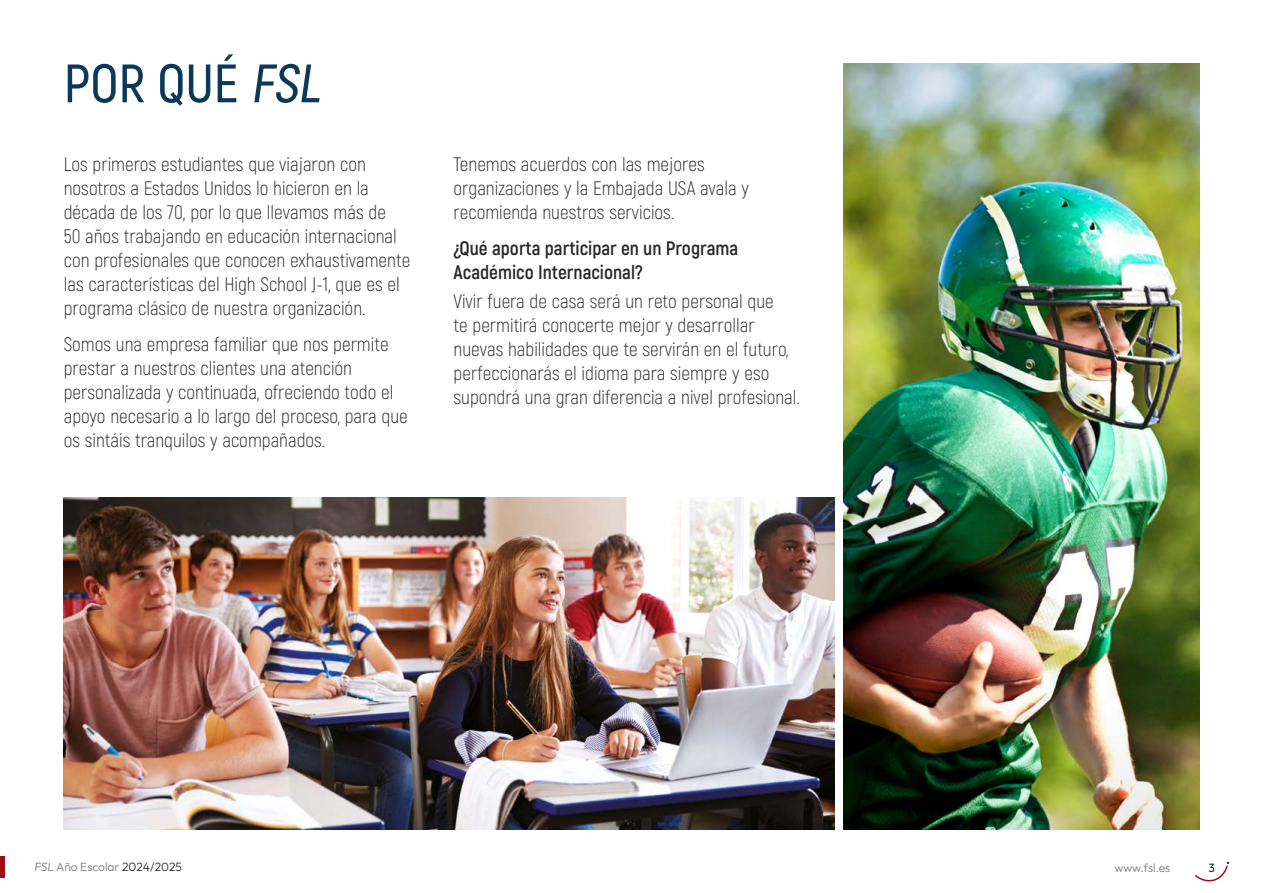
<style>
.page{position:relative;width:1263px;height:893px;background:#fff}
.page>*{position:absolute;margin:0;border:0;box-sizing:border-box;transform-origin:0 0}
.t1{font:600 54px "Akrobat";color:#0b3a59}
.t2{font:300 19.5px/24px "Akrobat";color:#282827}
.t3{font:700 19.5px/24px "Akrobat";color:#282827}
.t4{font:300 12px "Outfit";color:#7c7b7b}
.t5{font:12px "Outfit";color:#282827}
.s1{color:#282827}
</style>
<div class="page">
<svg style="left:1195px;top:862px;width:34px;height:20px"></svg>
<hr style="left:0;top:857px;width:4px;height:21px;background:#9d0f11">
<img style="left:64px;top:497px;width:771px;height:332px">
<img style="left:843px;top:64px;width:356px;height:765px">
<h1 class="t1" style="left:64px;top:51px;width:266px">POR QUÉ FSL</h1>
<p class="t2" style="left:64px;top:152px;width:348px">Los primeros estudiantes que viajaron con nosotros a Estados Unidos lo hicieron en la década de los 70, por lo que llevamos más de<br>50 años trabajando en educación internacional con profesionales que conocen exhaustivamente las características del High School J-1, que es el programa clásico de nuestra organización.</p>
<p class="t2" style="left:64px;top:333px;width:345px">Somos una empresa familiar que nos permite prestar a nuestros clientes una atención personalizada y continuada, ofreciendo todo el apoyo necesario a lo largo del proceso, para que os sintáis tranquilos y acompañados.</p>
<p class="t2" style="left:454px;top:152px;width:297px">Tenemos acuerdos con las mejores organizaciones y la Embajada USA avala y recomienda nuestros servicios.</p>
<p class="t3" style="left:454px;top:237px;width:286px">¿Qué aporta participar en un Programa<br>Académico Internacional?</p>
<p class="t2" style="left:454px;top:289px;width:348px">Vivir fuera de casa será un reto personal que<br>te permitirá conocerte mejor y desarrollar nuevas habilidades que te servirán en el futuro, perfeccionarás el idioma para siempre y eso supondrá una gran diferencia a nivel profesional.</p>
<p class="t4" style="left:34px;top:860px;width:149px">FSL Año Escolar <span class="s1">2024/2025</span></p>
<p class="t4" style="left:1115px;top:861px;width:57px">www.fsl.es</p>
<p class="t5" style="left:1208px;top:861px;width:8px">3</p>
</div>
